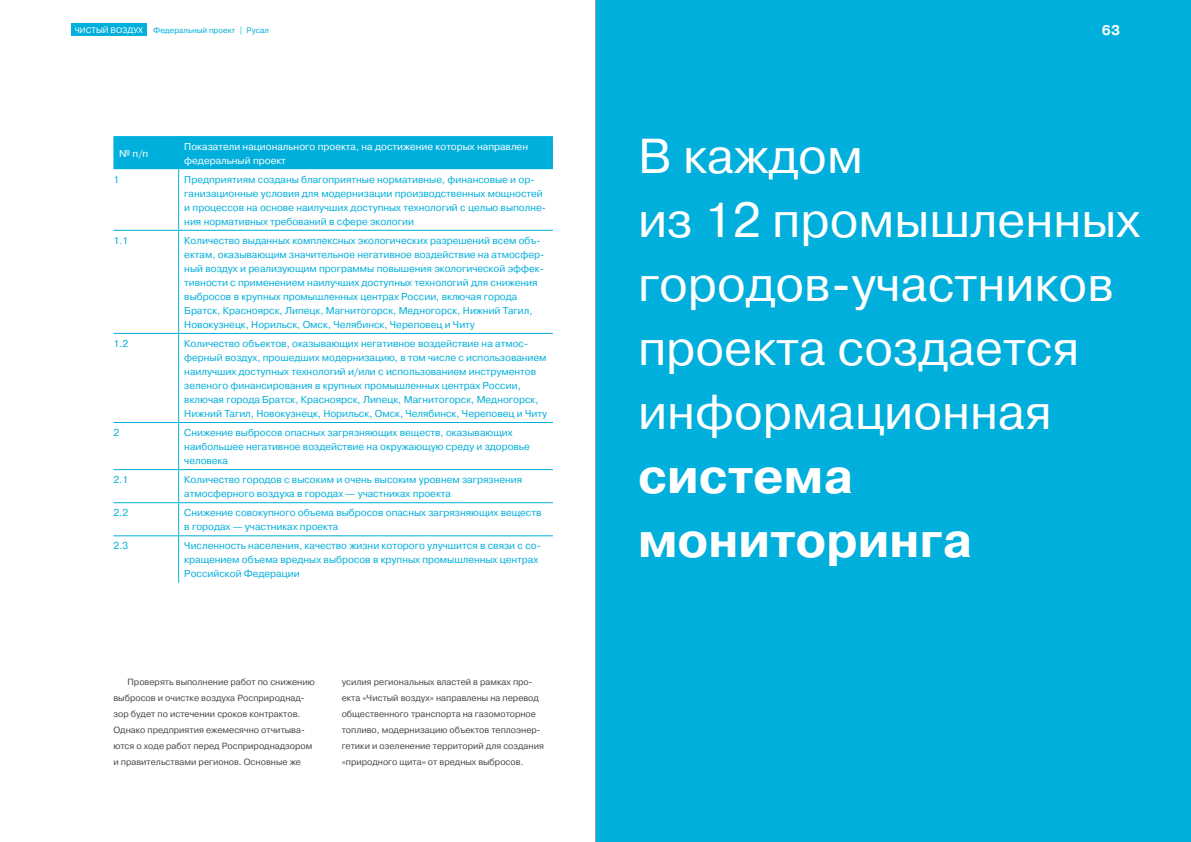
<style>
.page{position:relative;width:1191px;height:842px;background:#fff}
.page>*{position:absolute;margin:0;border:0;box-sizing:border-box;transform-origin:0 0}
.t1{font:49px/64px "Pragmatica C";color:#fff}
.t2{font:700 49px/64px "Pragmatica C";color:#fff}
.t3{font:700 14px "Pragmatica C";color:#fff}
.t4{font:10px/14px "Pragmatica C";color:#00afdb}
.t5{font:10px/14px "Pragmatica C";color:#fff}
.t6{font:9px/16px "Pragmatica C";color:#484847}
.t7{font:8px "Pragmatica C";color:#00afdb}
.t8{font:8px "Pragmatica C";color:#fff}
</style>
<div class="page">
<div style="left:71px;top:24px;width:76px;height:12px;background:#00afdb"></div>
<div style="left:113px;top:136px;width:440px;height:33px;background:#00afdb"></div>
<hr style="left:178px;top:136px;width:1px;height:33px;background:#00afdb">
<hr style="left:178px;top:169px;width:1px;height:61px;background:#00afdb">
<hr style="left:178px;top:231px;width:1px;height:102px;background:#00afdb">
<hr style="left:178px;top:334px;width:1px;height:88px;background:#00afdb">
<hr style="left:178px;top:423px;width:1px;height:46px;background:#00afdb">
<hr style="left:178px;top:470px;width:1px;height:32px;background:#00afdb">
<hr style="left:178px;top:503px;width:1px;height:32px;background:#00afdb">
<hr style="left:178px;top:536px;width:1px;height:47px;background:#00afdb">
<hr style="left:113px;top:230px;width:66px;height:1px;background:#00afdb">
<hr style="left:179px;top:230px;width:374px;height:1px;background:#00afdb">
<hr style="left:113px;top:333px;width:66px;height:1px;background:#00afdb">
<hr style="left:179px;top:333px;width:374px;height:1px;background:#00afdb">
<hr style="left:113px;top:422px;width:66px;height:1px;background:#00afdb">
<hr style="left:179px;top:422px;width:374px;height:1px;background:#00afdb">
<hr style="left:113px;top:469px;width:66px;height:1px;background:#00afdb">
<hr style="left:179px;top:469px;width:374px;height:1px;background:#00afdb">
<hr style="left:113px;top:502px;width:66px;height:1px;background:#00afdb">
<hr style="left:179px;top:502px;width:374px;height:1px;background:#00afdb">
<hr style="left:113px;top:535px;width:66px;height:1px;background:#00afdb">
<hr style="left:179px;top:535px;width:374px;height:1px;background:#00afdb">
<div style="left:595px;top:0;width:596px;height:842px;background:#00afdb"></div>
<hr style="left:595px;top:0;width:1px;height:842px;background:#9c9c9d">
<p class="t8" style="left:75px;top:26px;width:70px">ЧИСТЫЙ ВОЗДУХ</p>
<p class="t7" style="left:153px;top:26px;width:117px">Федеральный проект | Русал</p>
<p class="t5" style="left:119px;top:146px;width:31px">№ п/п</p>
<p class="t5" style="left:184px;top:139px;width:345px">Показатели национального проекта, на достижение которых направлен федеральный проект</p>
<p class="t4" style="left:113px;top:172px;width:7px">1</p>
<p class="t4" style="left:184px;top:172px;width:363px">Предприятиям созданы благоприятные нормативные, финансовые и ор - ганизационные условия для модернизации производственных мощностей и процессов на основе наилучших доступных технологий с целью выполне - ния нормативных требований в сфере экологии</p>
<p class="t4" style="left:113px;top:233px;width:16px">1.1</p>
<p class="t4" style="left:184px;top:233px;width:361px">Количество выданных комплексных экологических разрешений всем объ - ектам, оказывающим значительное негативное воздействие на атмосфер - ный воздух и реализующим программы повышения экологической эффек - тивности с применением наилучших доступных технологий для снижения выбросов в крупных промышленных центрах России, включая города Братск, Красноярск, Липецк, Магнитогорск, Медногорск, Нижний Тагил, Новокузнецк, Норильск, Омск, Челябинск, Череповец и Читу</p>
<p class="t4" style="left:113px;top:336px;width:16px">1.2</p>
<p class="t4" style="left:184px;top:336px;width:364px">Количество объектов, оказывающих негативное воздействие на атмос - ферный воздух, прошедших модернизацию, в том числе с использованием наилучших доступных технологий и/или с использованием инструментов зеленого финансирования в крупных промышленных центрах России, включая города Братск, Красноярск, Липецк, Магнитогорск, Медногорск, Нижний Тагил, Новокузнецк, Норильск, Омск, Челябинск, Череповец и Читу</p>
<p class="t4" style="left:113px;top:426px;width:7px">2</p>
<p class="t4" style="left:184px;top:426px;width:347px">Снижение выбросов опасных загрязняющих веществ, оказывающих наибольшее негативное воздействие на окружающую среду и здоровье человека</p>
<p class="t4" style="left:113px;top:473px;width:16px">2.1</p>
<p class="t4" style="left:184px;top:473px;width:339px">Количество городов с высоким и очень высоким уровнем загрязнения атмосферного воздуха в городах — участниках проекта</p>
<p class="t4" style="left:113px;top:506px;width:16px">2.2</p>
<p class="t4" style="left:184px;top:506px;width:359px">Снижение совокупного объема выбросов опасных загрязняющих веществ в городах — участниках проекта</p>
<p class="t4" style="left:113px;top:539px;width:16px">2.3</p>
<p class="t4" style="left:184px;top:539px;width:358px">Численность населения, качество жизни которого улучшится в связи с со - кращением объема вредных выбросов в крупных промышленных центрах<br>Российской Федерации</p>
<p class="t6" style="left:113px;top:674px;width:203px;text-indent:14px">Проверять выполнение работ по снижению выбросов и очистке воздуха Росприроднад - зор будет по истечении сроков контрактов.<br>Однако предприятия ежемесячно отчитыва - ются о ходе работ перед Росприроднадзором и правительствами регионов. Основные же</p>
<p class="t6" style="left:342px;top:674px;width:204px">усилия региональных властей в рамках про - екта «Чистый воздух» направлены на перевод общественного транспорта на газомоторное топливо, модернизацию объектов теплоэнер - гетики и озеленение территорий для создания «природного щита» от вредных выбросов.</p>
<h2 class="t3" style="left:1101px;top:22px;width:20px">63</h2>
<h1 class="t1" style="left:638px;top:125px;width:504px">В каждом<br>из 12 промышленных городов--участников проекта создается информационная</h1>
<h1 class="t2" style="left:638px;top:445px;width:335px">система мониторинга</h1>
</div>
